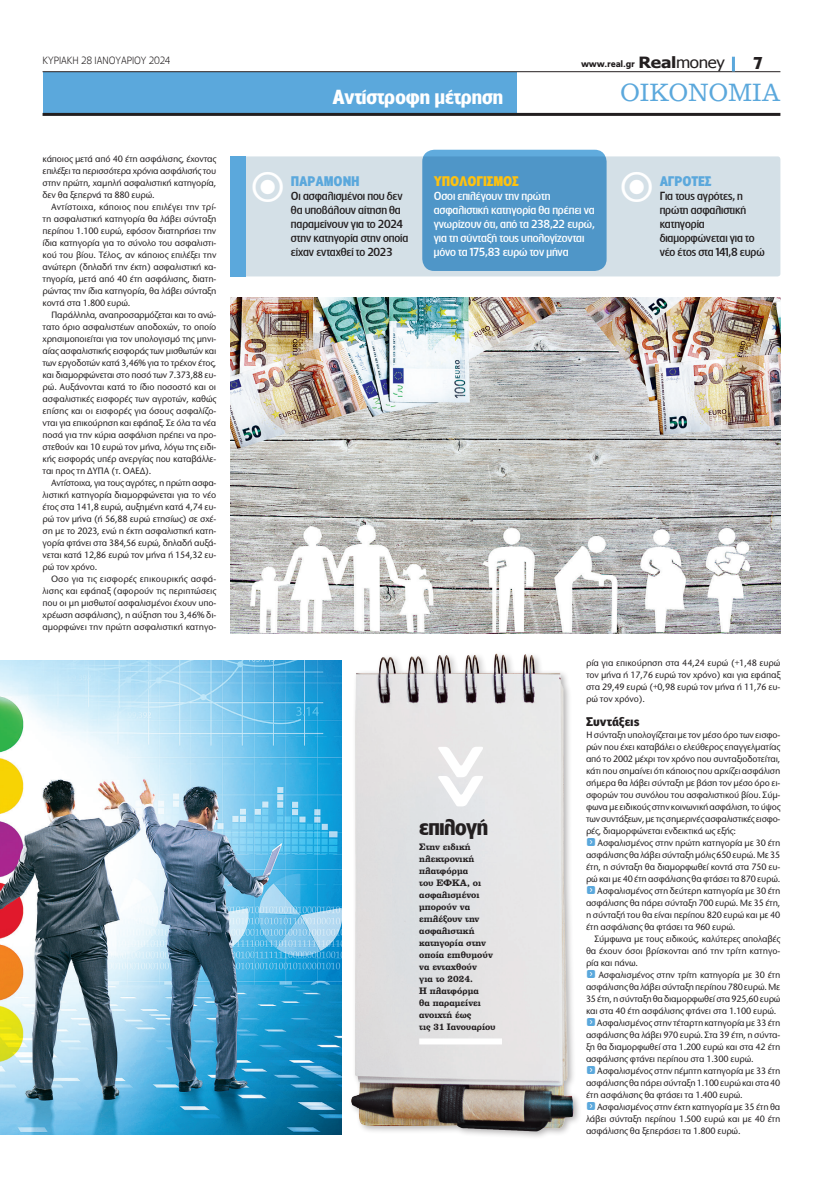
<style>
.page{position:relative;width:823px;height:1191px;background:#fff}
.page>*{position:absolute;margin:0;border:0;box-sizing:border-box;transform-origin:0 0}
.t1{font:24px "PF Clarendon";color:#5ba8dc;scale:.96 1}
.t2{font:700 21px "PF Lounge";letter-spacing:-.02em;color:#231f20}
.t3{font:700 19px "PF Lounge";color:#fff}
.t4{font:700 16px "PF Lounge";color:#231f20}
.t5{font:700 13px "PF Lounge";letter-spacing:-.01em;color:#5ba8dc}
.t6{font:700 13px "PF Lounge";letter-spacing:-.01em;color:#fec210}
.t7{font:900 12px "PF Bell Gothic Text";letter-spacing:-.005em;color:#231f20}
.t8{font:500 11px/14px "PF Lounge";letter-spacing:-.01em;color:#231f20}
.t9{font:500 11px/14px "PF Lounge";letter-spacing:-.01em;color:#fff}
.t10{font:300 10px "PF Lounge";letter-spacing:-.005em;color:#231f20;scale:.96 1}
.t11{font:500 9.6px/12px "Stone Sans ITC Hel";letter-spacing:-.02em;color:#231f20;text-align:justify;scale:.96 1}
.t12{font:700 9px/12px "PF Clarendon";color:#231f20;scale:.94 1}
.t13{font:900 9px "PF Catalog";letter-spacing:-.02em;color:#231f20;scale:.96 1}
.s1{font-family:"Tahoma";font-weight:700;font-size:15.5px}
.s2{font-family:"Tahoma";font-weight:400;font-size:15.5px}
.s3{font-family:"Button Bonus Rounded Negative";font-weight:400;font-size:10px;color:#5ba8dc}
</style>
<div class="page">
<div style="left:43px;top:72px;width:473px;height:41px;background:#5ba8dc"></div>
<hr style="left:43px;top:71px;width:737px;height:1px;background:#231f20">
<hr style="left:43px;top:113px;width:737px;height:3px;background:#231f20">
<hr style="left:731px;top:57px;width:3px;height:14px;background:#5ba8dc">
<div style="left:237px;top:156px;width:543px;height:120px;background:#d4e0e7;border-radius:3px"></div>
<div style="left:422px;top:150px;width:184px;height:121px;background:#4f96c8;border-radius:12px"></div>
<div style="left:230px;top:156px;width:15px;height:120px;background:#5ba8dc"></div>
<img style="left:0;top:660px;width:317px;height:474px">
<img style="left:317px;top:653px;width:262px;height:484px">
<img style="left:230px;top:298px;width:550px;height:336px">
<div style="left:419px;top:1038px;width:82px;height:6px;background:#fff"></div>
<svg style="left:437px;top:746px;width:47px;height:60px"></svg>
<p class="t10" style="left:43px;top:55px;width:135px">κυριακη 28 ιανουαριου 2024</p>
<p class="t13" style="left:580px;top:59px;width:151px">www.real.gr <span class="s1">Real</span><span class="s2">money</span></p>
<h3 class="t4" style="left:752px;top:54px;width:11px">7</h3>
<p class="t11" style="left:43px;top:153px;width:182px">κάποιος μετά από 40 έτη ασφάλισης, έχοντας επιλέξει τα περισσότερα χρόνια ασφάλισής του στην πρώτη, χαμηλή ασφαλιστική κατηγορία, δεν θα ξεπερνά τα 880 ευρώ.</p>
<p class="t11" style="left:43px;top:201px;width:182px;text-indent:9px">Αντίστοιχα, κάποιος που επιλέγει την τρί&shy;τη ασφαλιστική κατηγορία θα λάβει σύνταξη περίπου 1.100 ευρώ, εφόσον διατηρήσει την ίδια κατηγορία για το σύνολο του ασφαλιστι&shy;κού του βίου. Τέλος, αν κάποιος επιλέξει την ανώτερη (δηλαδή την έκτη) ασφαλιστική κα&shy;τηγορία, μετά από 40 έτη ασφάλισης, διατη&shy;ρώντας την ίδια κατηγορία, θα λάβει σύνταξη κοντά στα 1.800 ευρώ.</p>
<p class="t11" style="left:43px;top:309px;width:182px;text-indent:9px">Παράλληλα, αναπροσαρμόζεται και το ανώ&shy;τατο όριο ασφαλιστέων αποδοχών, το οποίο χρησιμοποιείται για τον υπολογισμό της μηνι&shy;αίας ασφαλιστικής εισφοράς των μισθωτών και των εργοδοτών κατά 3,46% για το τρέχον έτος, και διαμορφώνεται στο ποσό των 7.373,88 ευ&shy;ρώ. Αυξάνονται κατά το ίδιο ποσοστό και οι ασφαλιστικές εισφορές των αγροτών, καθώς επίσης και οι εισφορές για όσους ασφαλίζο&shy;νται για επικούρηση και εφάπαξ. Σε όλα τα νέα ποσά για την κύρια ασφάλιση πρέπει να προ&shy;στεθούν και 10 ευρώ τον μήνα, λόγω της ειδι&shy;κής εισφοράς υπέρ ανεργίας που καταβάλλε&shy;ται προς τη ΔΥΠΑ (τ. ΟΑΕΔ).</p>
<p class="t11" style="left:43px;top:477px;width:182px;text-indent:9px">Αντίστοιχα, για τους αγρότες, η πρώτη ασφα&shy;λιστική κατηγορία διαμορφώνεται για το νέο έτος στα 141,8 ευρώ, αυξημένη κατά 4,74 ευ&shy;ρώ τον μήνα (ή 56,88 ευρώ ετησίως) σε σχέ&shy;ση με το 2023, ενώ η έκτη ασφαλιστική κατη&shy;γορία φτάνει στα 384,56 ευρώ, δηλαδή αυξά&shy;νεται κατά 12,86 ευρώ τον μήνα ή 154,32 ευ&shy;ρώ τον χρόνο.</p>
<p class="t11" style="left:43px;top:573px;width:182px;text-indent:9px">Οσο για τις εισφορές επικουρικής ασφά&shy;λισης και εφάπαξ (αφορούν τις περιπτώσεις που οι μη μισθωτοί ασφαλισμένοι έχουν υπο&shy;χρέωση ασφάλισης), η αύξηση του 3,46% δι&shy;αμορφώνει την πρώτη ασφαλιστική κατηγο-</p>
<h3 class="t3" style="left:332px;top:86px;width:172px">Αντίστροφη μέτρηση</h3>
<h1 class="t1" style="left:620px;top:80px;width:168px">OIKONOMIA</h1>
<h3 class="t5" style="left:291px;top:174px;width:70px">ΠΑΡΑΜΟΝΗ</h3>
<p class="t8" style="left:291px;top:189px;width:119px">Οι ασφαλισμένοι που δεν θα υποβάλουν αίτηση θα παραμείνουν για το 2024 στην κατηγορία στην οποία είχαν ενταχθεί το 2023</p>
<h3 class="t6" style="left:433px;top:174px;width:87px">ΥΠΟΛΟΓΙΣΜΟΣ</h3>
<p class="t9" style="left:433px;top:189px;width:162px">Οσοι επιλέγουν την πρώτη ασφαλιστική κατηγορία θα πρέπει να γνωρίζουν ότι, από τα 238,22 ευρώ, για τη σύνταξή τους υπολογίζονται μόνο τα 175,83 ευρώ τον μήνα</p>
<h3 class="t5" style="left:659px;top:174px;width:53px">ΑΓΡΟΤΕΣ</h3>
<p class="t8" style="left:659px;top:189px;width:106px">Για τους αγρότες, η πρώτη ασφαλιστική κατηγορία διαμορφώνεται για το νέο έτος στα 141,8 ευρώ</p>
<h2 class="t2" style="left:419px;top:815px;width:70px">επιλογή</h2>
<p class="t12" style="left:419px;top:840px;width:83px">Στην ειδική ηλεκτρονική πλατφόρμα<br>του ΕΦΚΑ, οι ασφαλισμένοι μπορούν να επιλέξουν την ασφαλιστική κατηγορία στην οποία επιθυμούν να ενταχθούν<br>για το 2024.<br>Η πλατφόρμα<br>θα παραμείνει ανοιχτή έως<br>τις 31 Ιανουαρίου</p>
<p class="t11" style="left:585px;top:657px;width:204px">ρία για επικούρηση στα 44,24 ευρώ (+1,48 ευρώ τον μήνα ή 17,76 ευρώ τον χρόνο) και για εφάπαξ στα 29,49 ευρώ (+0,98 ευρώ τον μήνα ή 11,76 ευ&shy;ρώ τον χρόνο).</p>
<p class="t7" style="left:585px;top:714px;width:55px">Συντάξεις</p>
<p class="t11" style="left:585px;top:729px;width:204px;text-align:left">Η σύνταξη υπολογίζεται με τον μέσο όρο των εισφο&shy;ρών που έχει καταβάλει ο ελεύθερος επαγγελματίας από το 2002 μέχρι τον χρόνο που συνταξιοδοτείται, κάτι που σημαίνει ότι κάποιος που αρχίζει ασφάλιση σήμερα θα λάβει σύνταξη με βάση τον μέσο όρο ει&shy;σφορών του συνόλου του ασφαλιστικού βίου. Σύμ&shy;φωνα με ειδικούς στην κοινωνική ασφάλιση, το ύψος των συντάξεων, με τις σημερινές ασφαλιστικές εισφο&shy;ρές, διαμορφώνεται ενδεικτικά ως εξής:<br><span class="s3">f</span> Ασφαλισμένος στην πρώτη κατηγορία με 30 έτη ασφάλισης θα λάβει σύνταξη μόλις 650 ευρώ. Με 35 έτη, η σύνταξη θα διαμορφωθεί κοντά στα 750 ευ&shy;ρώ και με 40 έτη ασφάλισης θα φτάσει τα 870 ευρώ. <span class="s3">f</span> Ασφαλισμένος στη δεύτερη κατηγορία με 30 έτη ασφάλισης θα πάρει σύνταξη 700 ευρώ. Με 35 έτη, η σύνταξή του θα είναι περίπου 820 ευρώ και με 40 έτη ασφάλισης θα φτάσει τα 960 ευρώ.</p>
<p class="t11" style="left:585px;top:933px;width:204px;text-align:left;text-indent:9px">Σύμφωνα με τους ειδικούς, καλύτερες απολαβές θα έχουν όσοι βρίσκονται από την τρίτη κατηγο&shy;ρία και πάνω.<br><span class="s3">f</span> Ασφαλισμένος στην τρίτη κατηγορία με 30 έτη ασφάλισης θα λάβει σύνταξη περίπου 780 ευρώ. Με 35 έτη, η σύνταξη θα διαμορφωθεί στα 925,60 ευρώ και στα 40 έτη ασφάλισης φτάνει στα 1.100 ευρώ. <span class="s3">f</span> Ασφαλισμένος στην τέταρτη κατηγορία με 33 έτη ασφάλισης θα λάβει 970 ευρώ. Στα 39 έτη, η σύντα&shy;ξη θα διαμορφωθεί στα 1.200 ευρώ και στα 42 έτη ασφάλισης φτάνει περίπου στα 1.300 ευρώ.<br><span class="s3">f</span> Ασφαλισμένος στην πέμπτη κατηγορία με 33 έτη ασφάλισης θα πάρει σύνταξη 1.100 ευρώ και στα 40 έτη ασφάλισης θα φτάσει τα 1.400 ευρώ.<br><span class="s3">f</span> Ασφαλισμένος στην έκτη κατηγορία με 35 έτη θα λάβει σύνταξη περίπου 1.500 ευρώ και με 40 έτη ασφάλισης θα ξεπεράσει τα 1.800 ευρώ.</p>
</div>
